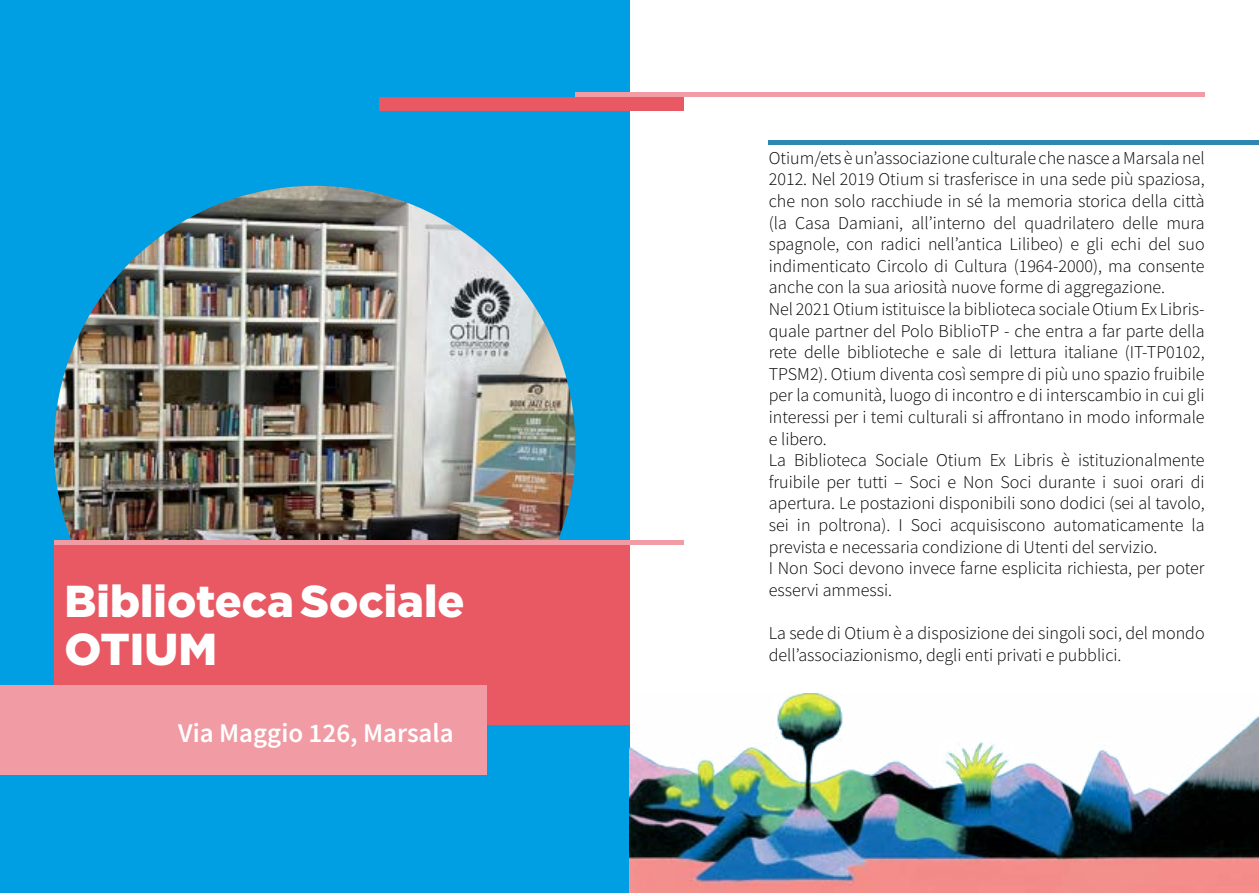
<style>
.page{position:relative;width:1259px;height:893px;background:#fff}
.page>*{position:absolute;margin:0;border:0;box-sizing:border-box;transform-origin:0 0}
.t1{font:900 44.7px/48px "Gotham";color:#fff}
.t2{font:600 27px "Source Sans Pro";color:#fff}
.t3{font:300 18px/21.6px "Source Sans Pro";color:#000}
</style>
<div class="page">
<div style="left:0;top:0;width:629px;height:893px;background:#009fe3"></div>
<img style="left:54px;top:186px;width:521px;height:521px;border-radius:261px">
<div style="left:54px;top:545px;width:575px;height:180px;background:#e85963"></div>
<div style="left:378px;top:97px;width:305px;height:14px;background:#e85963"></div>
<div style="left:54px;top:540px;width:629px;height:5px;background:#f19ca5"></div>
<div style="left:0;top:685px;width:486px;height:90px;background:#f19ca5"></div>
<div style="left:575px;top:92px;width:630px;height:5px;background:#f19ca5"></div>
<div style="left:769px;top:140px;width:490px;height:5px;background:#2d87b1"></div>
<img style="left:629px;top:694px;width:630px;height:199px">
<h1 class="t1" style="left:65px;top:576px;width:401px">Biblioteca Sociale<br>OTIUM</h1>
<h2 class="t2" style="left:178px;top:716px;width:277px">Via Maggio 126, Marsala</h2>
<p class="t3" style="left:769px;top:147px;width:437px">Otium/ets è un’associazione culturale che nasce a Marsala nel 2012. Nel 2019 Otium si trasferisce in una sede più spaziosa, che non solo racchiude in sé la memoria storica della città (la Casa Damiani, all’interno del quadrilatero delle mura spagnole, con radici nell’antica Lilibeo) e gli echi del suo indimenticato Circolo di Cultura (1964-2000), ma consente anche con la sua ariosità nuove forme di aggregazione.<br>Nel 2021 Otium istituisce la biblioteca sociale Otium Ex Libris&shy;quale partner del Polo BiblioTP - che entra a far parte della rete delle biblioteche e sale di lettura italiane (IT-TP0102, TPSM2). Otium diventa così sempre di più uno spazio fruibile per la comunità, luogo di incontro e di interscambio in cui gli interessi per i temi culturali si affrontano in modo informale e libero.<br>La Biblioteca Sociale Otium Ex Libris è istituzionalmente fruibile per tutti – Soci e Non Soci durante i suoi orari di apertura. Le postazioni disponibili sono dodici (sei al tavolo, sei in poltrona). I Soci acquisiscono automaticamente la prevista e necessaria condizione di Utenti del servizio.<br>I Non Soci devono invece farne esplicita richiesta, per poter esservi ammessi.</p>
<p class="t3" style="left:769px;top:622px;width:437px">La sede di Otium è a disposizione dei singoli soci, del mondo dell’associazionismo, degli enti privati e pubblici.</p>
</div>
